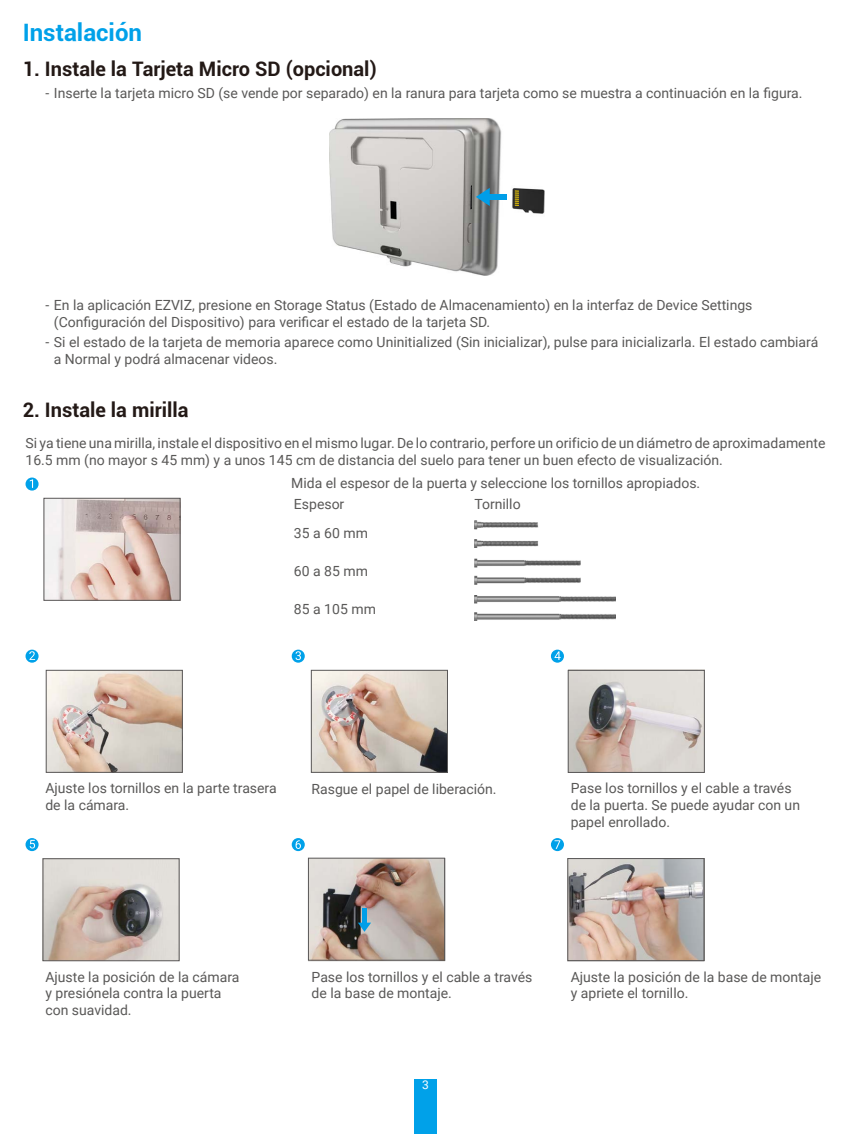
<style>
.page{position:relative;width:851px;height:1134px;background:#fff}
.page>*{position:absolute;margin:0;border:0;box-sizing:border-box;transform-origin:0 0}
.t1{font:700 24px "Roboto";color:#00a1e9}
.t2{font:700 20px "Roboto";color:#231916}
.t3{font:14px/16.8px "Roboto";color:#595857}
.t4{font:12px "Roboto";color:#fff}
</style>
<div class="page">
<div style="left:414px;top:1080px;width:23px;height:54px;background:#00a1e9"></div>
<img style="left:329px;top:119px;width:215px;height:157px">
<div style="left:489px;top:194px;width:17px;height:6px;background:#009ee8"></div>
<svg style="left:475px;top:188px;width:14px;height:18px"></svg>
<svg style="left:514px;top:191px;width:5px;height:15px"></svg>
<img style="left:46px;top:500px;width:132px;height:99px">
<div style="left:44px;top:498px;width:136px;height:103px;border:1px solid #595757"></div>
<svg style="left:26px;top:477px;width:13px;height:14px"></svg>
<svg style="left:30px;top:479px;width:3px;height:9px"></svg>
<img style="left:474px;top:520px;width:65px;height:27px">
<img style="left:474px;top:558px;width:107px;height:26px">
<img style="left:474px;top:596px;width:142px;height:24px">
<img style="left:48px;top:672px;width:132px;height:99px">
<div style="left:46px;top:670px;width:136px;height:103px;border:1px solid #595757"></div>
<svg style="left:26px;top:650px;width:13px;height:13px"></svg>
<svg style="left:29px;top:651px;width:6px;height:9px"></svg>
<svg style="left:292px;top:650px;width:13px;height:13px"></svg>
<svg style="left:295px;top:651px;width:6px;height:9px"></svg>
<img style="left:313px;top:672px;width:132px;height:99px">
<div style="left:311px;top:670px;width:136px;height:103px;border:1px solid #595757"></div>
<svg style="left:551px;top:650px;width:13px;height:13px"></svg>
<svg style="left:554px;top:651px;width:6px;height:9px"></svg>
<img style="left:570px;top:672px;width:132px;height:99px">
<div style="left:568px;top:670px;width:136px;height:103px;border:1px solid #595757"></div>
<img style="left:45px;top:860px;width:132px;height:99px">
<div style="left:43px;top:858px;width:136px;height:103px;border:1px solid #595757"></div>
<svg style="left:26px;top:838px;width:13px;height:13px"></svg>
<svg style="left:30px;top:840px;width:5px;height:8px"></svg>
<div style="left:292px;top:838px;width:13px;height:13px;background:#00a1e9;border-radius:50%"></div>
<svg style="left:295px;top:840px;width:6px;height:9px"></svg>
<img style="left:310px;top:860px;width:133px;height:98px">
<div style="left:308px;top:858px;width:137px;height:102px;border:1px solid #595757"></div>
<svg style="left:358px;top:923px;width:13px;height:9px"></svg>
<div style="left:362px;top:908px;width:5px;height:15px;background:#009ee8"></div>
<svg style="left:551px;top:838px;width:13px;height:13px"></svg>
<svg style="left:554px;top:840px;width:6px;height:9px"></svg>
<img style="left:569px;top:860px;width:133px;height:99px">
<div style="left:567px;top:858px;width:137px;height:103px;border:1px solid #595757"></div>
<h1 class="t1" style="left:23px;top:15px;width:121px">Instalación</h1>
<h2 class="t2" style="left:23px;top:55px;width:355px">1. Instale la Tarjeta Micro SD (opcional)</h2>
<p class="t3" style="left:45px;top:85px;width:758px">- Inserte la tarjeta micro SD (se vende por separado) en la ranura para tarjeta como se muestra a continuación en la figura.</p>
<p class="t3" style="left:54px;top:296px;width:700px;text-indent:-9px">- En la aplicación EZVIZ, presione en Storage Status (Estado de Almacenamiento) en la interfaz de Device Settings (Configuración del Dispositivo) para verificar el estado de la tarjeta SD.</p>
<p class="t3" style="left:54px;top:333px;width:765px;text-indent:-9px">- Si el estado de la tarjeta de memoria aparece como Uninitialized (Sin inicializar), pulse para inicializarla. El estado cambiará a Normal y podrá almacenar videos.</p>
<h2 class="t2" style="left:23px;top:396px;width:167px">2. Instale la mirilla</h2>
<p class="t3" style="left:26px;top:434px;width:801px">Si ya tiene una mirilla, instale el dispositivo en el mismo lugar. De lo contrario, perfore un orificio de un diámetro de aproximadamente<br>16.5 mm (no mayor s 45 mm) y a unos 145 cm de distancia del suelo para tener un buen efecto de visualización.</p>
<p class="t3" style="left:291px;top:473px;width:410px;line-height:20.4px">Mida el espesor de la puerta y seleccione los tornillos apropiados.<br>Espesor</p>
<p class="t3" style="left:474px;top:495px;width:48px">Tornillo</p>
<p class="t3" style="left:294px;top:524px;width:76px">35 a 60 mm</p>
<p class="t3" style="left:294px;top:562px;width:76px">60 a 85 mm</p>
<p class="t3" style="left:294px;top:600px;width:83px">85 a 105 mm</p>
<p class="t3" style="left:45px;top:779px;width:233px">Ajuste los tornillos en la parte trasera de la cámara.</p>
<p class="t3" style="left:311px;top:780px;width:186px">Rasgue el papel de liberación.</p>
<p class="t3" style="left:570px;top:779px;width:231px">Pase los tornillos y el cable a través de la puerta. Se puede ayudar con un papel enrollado.</p>
<p class="t3" style="left:45px;top:968px;width:195px">Ajuste la posición de la cámara y presiónela contra la puerta con suavidad.</p>
<p class="t3" style="left:311px;top:968px;width:222px">Pase los tornillos y el cable a través de la base de montaje.</p>
<p class="t3" style="left:570px;top:968px;width:252px">Ajuste la posición de la base de montaje y apriete el tornillo.</p>
<p class="t4" style="left:422px;top:1076px;width:8px">3</p>
</div>
